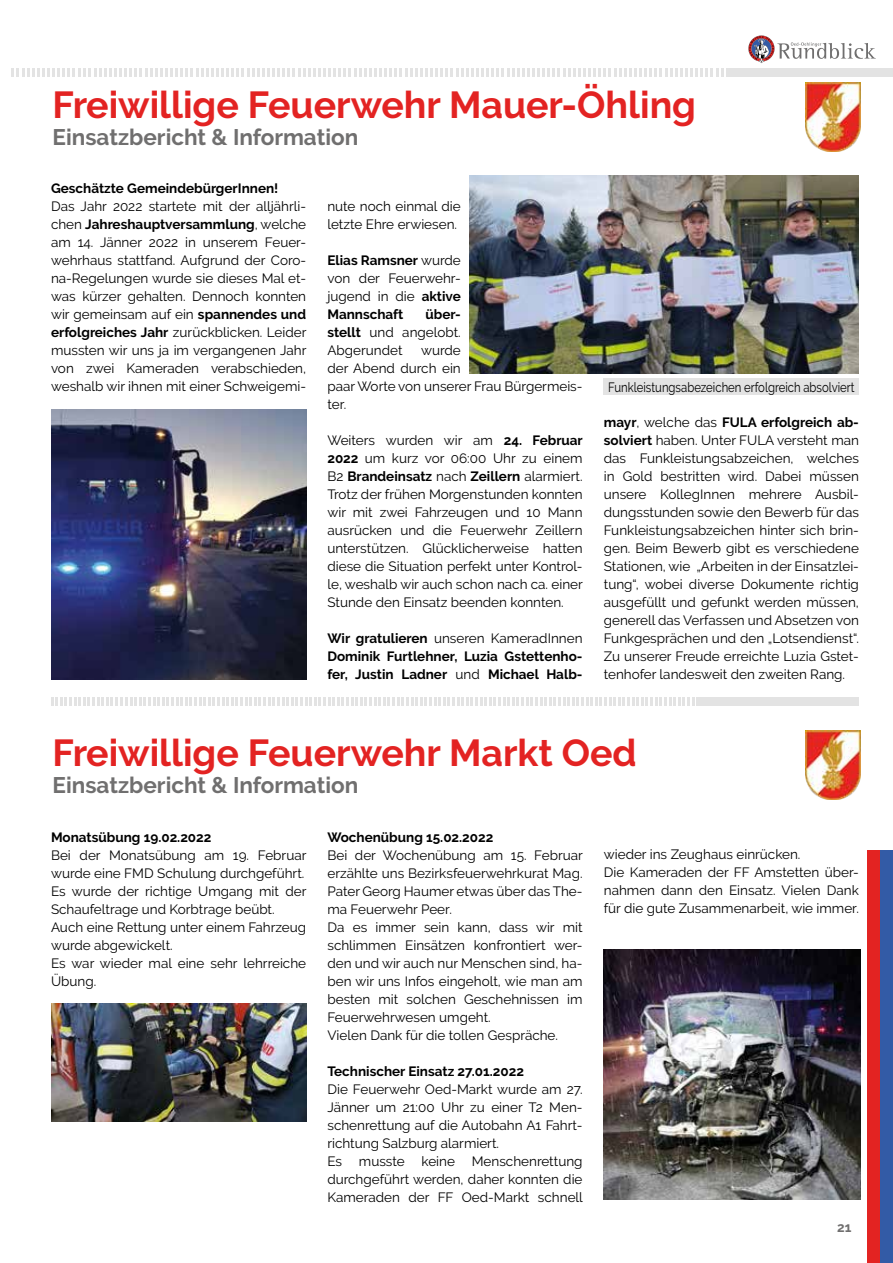
<style>
.page{position:relative;width:893px;height:1263px;background:#fff}
.page>*{position:absolute;margin:0;border:0;box-sizing:border-box;transform-origin:0 0}
.t1{font:700 37.5px "Raleway";color:#e32322}
.t2{font:700 22.5px "Raleway";color:#706f6f}
.t3{font:13.5px/18px "Raleway";color:#000}
.t4{font:700 13.5px/18px "Raleway";color:#000;text-align:justify}
.t5{font:13.5px "Raleway";color:#000;scale:.84 1}
.t6{font:700 13.5px "Raleway";color:#706f6f}
.s1{font-weight:700}
.s2{font-weight:400}
</style>
<div class="page">
<div style="left:867px;top:850px;width:13px;height:413px;background:#e32322"></div>
<div style="left:880px;top:850px;width:13px;height:413px;background:#335ba6"></div>
<div style="left:726px;top:68px;width:167px;height:9px;background:#e3e3e3"></div>
<svg style="left:12px;top:68px;width:711px;height:9px"></svg>
<svg style="left:748px;top:36px;width:128px;height:27px"></svg>
<img style="left:805px;top:82px;width:55px;height:70px">
<div style="left:697px;top:697px;width:162px;height:9px;background:#e3e3e3"></div>
<svg style="left:51px;top:697px;width:643px;height:9px"></svg>
<img style="left:805px;top:730px;width:55px;height:70px">
<img style="left:51px;top:409px;width:255px;height:270px">
<img style="left:469px;top:175px;width:390px;height:198px">
<div style="left:604px;top:378px;width:255px;height:17px;background:#e3e3e3"></div>
<img style="left:51px;top:1003px;width:255px;height:118px">
<img style="left:604px;top:949px;width:256px;height:250px">
<h1 class="t1" style="left:53px;top:83px;width:645px">Freiwillige Feuerwehr Mauer-Öhling</h1>
<h2 class="t2" style="left:53px;top:124px;width:307px">Einsatzbericht &amp; Information</h2>
<p class="t4" style="left:51px;top:180px;width:229px">Geschätzte GemeindebürgerInnen!</p>
<p class="t3" style="left:51px;top:198px;width:257px;text-align:justify">Das Jahr 2022 startete mit der alljährli&shy;chen <span class="s1">Jahreshauptversammlung</span>, welche am 14. Jänner 2022 in unserem Feuer&shy;wehrhaus stattfand. Aufgrund der Coro&shy;na-Regelungen wurde sie dieses Mal et&shy;was kürzer gehalten. Dennoch konnten wir gemeinsam auf ein <span class="s1">spannendes und erfolgreiches Jahr</span> zurückblicken. Leider mussten wir uns ja im vergangenen Jahr von zwei Kameraden verabschieden, weshalb wir ihnen mit einer Schweigemi-</p>
<p class="t3" style="left:327px;top:198px;width:135px">nute noch einmal die letzte Ehre erwiesen.</p>
<p class="t3" style="left:327px;top:252px;width:135px;text-align:justify"><span class="s1">Elias Ramsner</span> wurde von der Feuerwehr&shy;jugend in die <span class="s1">aktive Mannschaft</span></p>
<p class="t3" style="left:327px;top:306px;width:135px;text-align:justify;text-indent:98px"><span class="s1">über&shy;stellt</span> und angelobt.<br>Abgerundet</p>
<p class="t3" style="left:327px;top:342px;width:257px;text-indent:94px">wurde<br>der Abend durch ein<br>paar Worte von unserer Frau Bürgermeis&shy;ter.</p>
<p class="t3" style="left:327px;top:432px;width:257px;text-align:justify">Weiters wurden wir am <span class="s1">24. Februar 2022</span> um kurz vor 06:00 Uhr zu einem B2 <span class="s1">Brandeinsatz</span> nach <span class="s1">Zeillern</span> alarmiert.<br>Trotz der frühen Morgenstunden konnten wir mit zwei Fahrzeugen und 10 Mann ausrücken und die Feuerwehr Zeillern unterstützen. Glücklicherweise hatten diese die Situation perfekt unter Kontrol&shy;le, weshalb wir auch schon nach ca. einer Stunde den Einsatz beenden konnten.</p>
<p class="t4" style="left:327px;top:630px;width:257px">Wir gratulieren <span class="s2">unseren KameradInnen </span>Dominik Furtlehner, Luzia Gstettenho&shy;fer, Justin Ladner <span class="s2">und</span> Michael Halb-</p>
<p class="t5" style="left:608px;top:379px;width:295px">Funkleistungsabezeichen erfolgreich absolviert</p>
<p class="t3" style="left:604px;top:414px;width:257px;text-align:justify"><span class="s1">mayr</span>, welche das <span class="s1">FULA erfolgreich ab&shy;solviert</span> haben. Unter FULA versteht man das Funkleistungsabzeichen, welches in Gold bestritten wird. Dabei müssen unsere KollegInnen mehrere Ausbil&shy;dungsstunden sowie den Bewerb für das Funkleistungsabzeichen hinter sich brin&shy;gen. Beim Bewerb gibt es verschiedene Stationen, wie „Arbeiten in der Einsatzlei&shy;tung“, wobei diverse Dokumente richtig ausgefüllt und gefunkt werden müssen, generell das Verfassen und Absetzen von Funkgesprächen und den „Lotsendienst“.<br>Zu unserer Freude erreichte Luzia Gstet&shy;tenhofer landesweit den zweiten Rang.</p>
<h1 class="t1" style="left:53px;top:731px;width:586px">Freiwillige Feuerwehr Markt Oed</h1>
<h2 class="t2" style="left:53px;top:772px;width:307px">Einsatzbericht &amp; Information</h2>
<p class="t4" style="left:51px;top:828px;width:162px">Monatsübung 19.02.2022</p>
<p class="t3" style="left:51px;top:846px;width:257px">Bei der Monatsübung am 19. Februar wurde eine FMD Schulung durchgeführt.<br>Es wurde der richtige Umgang mit der<br>Schaufeltrage und Korbtrage beübt.<br>Auch eine Rettung unter einem Fahrzeug wurde abgewickelt.<br>Es war wieder mal eine sehr lehrreiche<br>Übung.</p>
<p class="t4" style="left:327px;top:828px;width:167px">Wochenübung 15.02.2022</p>
<p class="t3" style="left:327px;top:846px;width:257px">Bei der Wochenübung am 15. Februar erzählte uns Bezirksfeuerwehrkurat Mag.<br>Pater Georg Haumer etwas über das The&shy;ma Feuerwehr Peer.<br>Da es immer sein kann, dass wir mit schlimmen Einsätzen konfrontiert wer&shy;den und wir auch nur Menschen sind, ha&shy;ben wir uns Infos eingeholt, wie man am besten mit solchen Geschehnissen im Feuerwehrwesen umgeht.<br>Vielen Dank für die tollen Gespräche.</p>
<p class="t4" style="left:327px;top:1062px;width:198px">Technischer Einsatz 27.01.2022</p>
<p class="t3" style="left:327px;top:1080px;width:257px">Die Feuerwehr Oed-Markt wurde am 27.<br>Jänner um 21:00 Uhr zu einer T2 Men&shy;schenrettung auf die Autobahn A1 Fahrt&shy;richtung Salzburg alarmiert.<br>Es musste keine Menschenrettung durchgeführt werden, daher konnten die Kameraden der FF Oed-Markt schnell</p>
<p class="t3" style="left:604px;top:846px;width:257px">wieder ins Zeughaus einrücken.<br>Die Kameraden der FF Amstetten über&shy;nahmen dann den Einsatz. Vielen Dank für die gute Zusammenarbeit, wie immer.</p>
<p class="t6" style="left:837px;top:1220px;width:16px">21</p>
</div>
